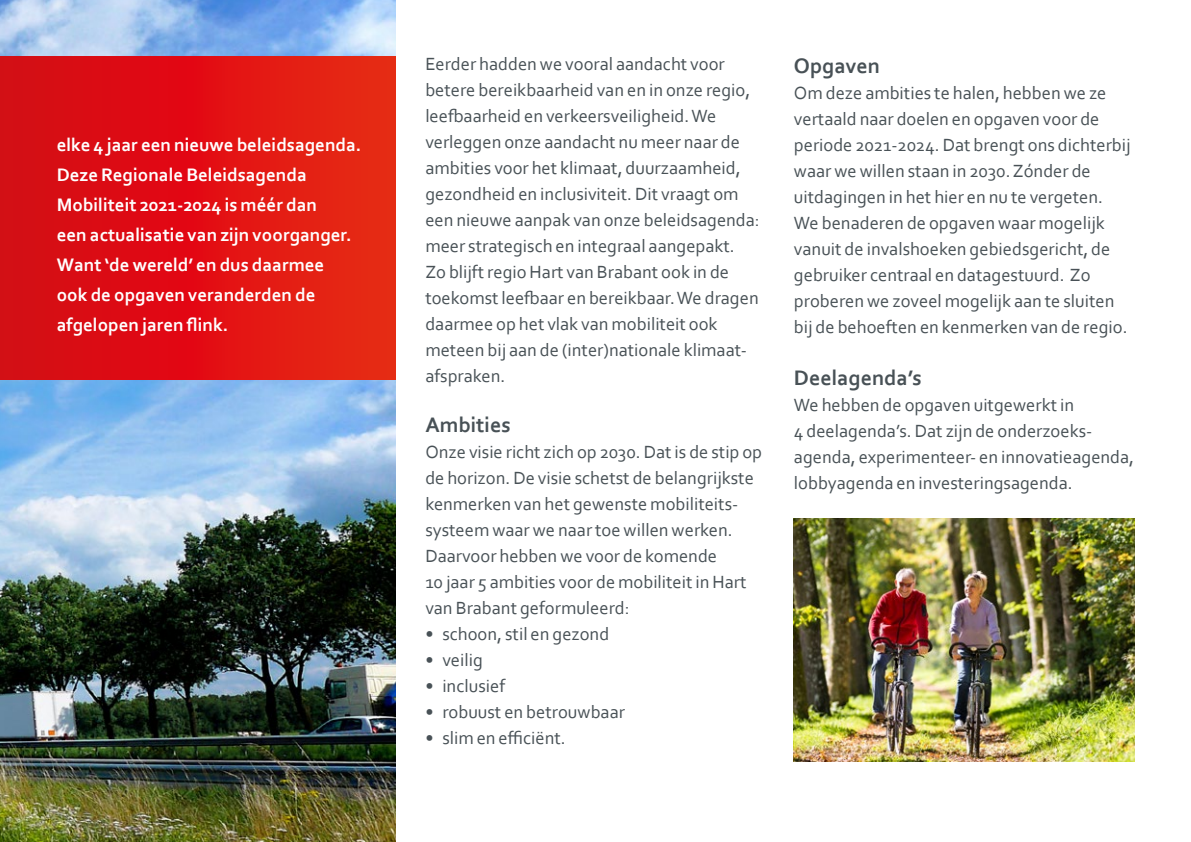
<style>
.page{position:relative;width:1191px;height:842px;background:#fff}
.page>*{position:absolute;margin:0;border:0;box-sizing:border-box;transform-origin:0 0}
.t1{font:700 22px "Corbel";color:#485156}
.t2{font:700 19px/30px "Corbel";color:#fff}
.t3{font:18.4px/26px "Corbel";color:#485156}
</style>
<div class="page">
<img style="left:0;top:0;width:395px;height:842px">
<div style="left:0;top:57px;width:395px;height:323px;background:linear-gradient(to right,#d60414,#e92514)"></div>
<img style="left:794px;top:519px;width:340px;height:242px">
<p class="t2" style="left:57px;top:129px;width:306px">elke 4 jaar een nieuwe beleidsagenda.<br>Deze Regionale Beleidsagenda<br>Mobiliteit 2021-2024 is méér dan<br>een actualisatie van zijn voorganger.<br>Want ‘de wereld’ en dus daarmee<br>ook de opgaven veranderden de afgelopen jaren flink.</p>
<p class="t3" style="left:425px;top:51px;width:336px">Eerder hadden we vooral aandacht voor betere bereikbaarheid van en in onze regio, leefbaarheid en verkeersveiligheid. We verleggen onze aandacht nu meer naar de ambities voor het klimaat, duurzaamheid, gezondheid en inclusiviteit. Dit vraagt om een nieuwe aanpak van onze beleidsagenda: meer strategisch en integraal aangepakt.<br>Zo blijft regio Hart van Brabant ook in de toekomst leefbaar en bereikbaar. We dragen daarmee op het vlak van mobiliteit ook meteen bij aan de (inter)nationale klimaat&shy;afspraken.</p>
<p class="t1" style="left:425px;top:411px;width:87px">Ambities</p>
<p class="t3" style="left:425px;top:438px;width:338px">Onze visie richt zich op 2030. Dat is de stip op de horizon. De visie schetst de belangrijkste kenmerken van het gewenste mobiliteits&shy;systeem waar we naar toe willen werken.<br>Daarvoor hebben we voor de komende<br>10 jaar 5 ambities voor de mobiliteit in Hart van Brabant geformuleerd:</p>
<p class="t3" style="left:425px;top:620px;width:185px">• schoon, stil en gezond</p>
<p class="t3" style="left:425px;top:646px;width:59px">• veilig</p>
<p class="t3" style="left:425px;top:672px;width:81px">• inclusief</p>
<p class="t3" style="left:425px;top:698px;width:201px">• robuust en betrouwbaar</p>
<p class="t3" style="left:425px;top:724px;width:142px">• slim en efficiënt.</p>
<p class="t1" style="left:794px;top:52px;width:87px">Opgaven</p>
<p class="t3" style="left:794px;top:80px;width:338px">Om deze ambities te halen, hebben we ze vertaald naar doelen en opgaven voor de periode 2021-2024. Dat brengt ons dichterbij waar we willen staan in 2030. Zónder de uitdagingen in het hier en nu te vergeten.<br>We benaderen de opgaven waar mogelijk vanuit de invalshoeken gebiedsgericht, de gebruiker centraal en datagestuurd. Zo proberen we zoveel mogelijk aan te sluiten bij de behoeften en kenmerken van de regio.</p>
<p class="t1" style="left:794px;top:364px;width:129px">Deelagenda’s</p>
<p class="t3" style="left:794px;top:392px;width:342px">We hebben de opgaven uitgewerkt in<br>4 deelagenda’s. Dat zijn de onderzoeks&shy;agenda, experimenteer- en innovatieagenda, lobbyagenda en investeringsagenda.</p>
</div>
